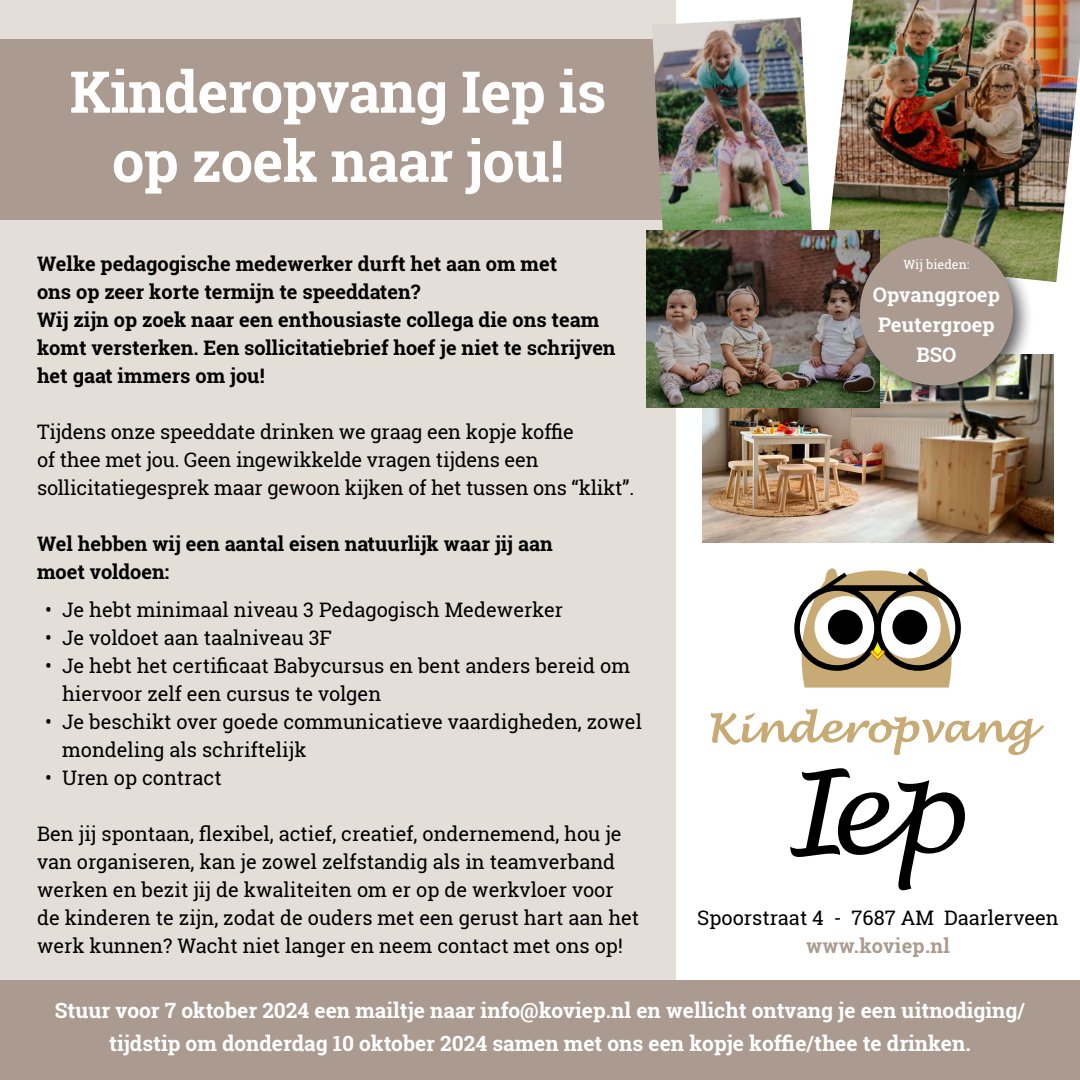
<style>
.page{position:relative;width:1080px;height:1080px;background:#fff}
.page>*{position:absolute;margin:0;border:0;box-sizing:border-box;transform-origin:0 0}
.t1{font:700 57.7px/69.2px "Roboto Slab";letter-spacing:-.01em;color:#fff;text-align:center}
.t2{font:700 21px/33px "Roboto Slab";color:#fff;text-align:center}
.t3{font:700 20.1px/30.2px "Roboto Slab";color:#fff;text-align:center}
.t4{font:20px/28px "Roboto Slab";color:#000}
.t5{font:700 20px/28px "Roboto Slab";color:#000}
.t6{font:700 20px "Roboto Slab";letter-spacing:.015em;color:#ab9c90}
.t7{font:12.7px "Roboto Slab";color:#fff}
</style>
<div class="page">
<div style="left:0;top:0;width:676px;height:980px;background:#e4ded9"></div>
<div style="left:0;top:39px;width:676px;height:181px;background:#aa9a8f"></div>
<img style="left:702px;top:355px;width:352px;height:188px">
<svg style="left:711px;top:708px;width:333px;height:47px"></svg>
<svg style="left:790px;top:768px;width:175px;height:122px"></svg>
<svg style="left:794px;top:568px;width:167px;height:120px"></svg>
<div style="left:0;top:980px;width:1080px;height:100px;background:#aa9a8f"></div>
<img style="left:652px;top:17px;width:160px;height:213px">
<img style="left:829px;top:0;width:251px;height:282px">
<img style="left:646px;top:230px;width:234px;height:177px">
<div style="left:852px;top:229px;width:182px;height:177px;background:#000;opacity:.65"></div>
<div style="left:860px;top:237px;width:153px;height:148px;background:#aa9a8f;border-radius:50%"></div>
<h1 class="t1" style="left:70px;top:57px;width:538px">Kinderopvang Iep is op zoek naar jou!</h1>
<p class="t5" style="left:37px;top:249px;width:580px">Welke pedagogische medewerker durft het aan om met<br>ons op zeer korte termijn te speeddaten?<br>Wij zijn op zoek naar een enthousiaste collega die ons team komt versterken. Een sollicitatiebrief hoef je niet te schrijven het gaat immers om jou!</p>
<p class="t4" style="left:37px;top:417px;width:599px">Tijdens onze speeddate drinken we graag een kopje koffie<br>of thee met jou. Geen ingewikkelde vragen tijdens een sollicitatiegesprek maar gewoon kijken of het tussen ons “klikt”.</p>
<p class="t5" style="left:37px;top:529px;width:517px">Wel hebben wij een aantal eisen natuurlijk waar jij aan moet voldoen:</p>
<p class="t4" style="left:45px;top:595px;width:520px">• Je hebt minimaal niveau 3 Pedagogisch Medewerker</p>
<p class="t4" style="left:45px;top:623px;width:289px">• Je voldoet aan taalniveau 3F</p>
<p class="t4" style="left:62px;top:651px;width:570px;text-indent:-17px">• Je hebt het certificaat Babycursus en bent anders bereid om hiervoor zelf een cursus te volgen</p>
<p class="t4" style="left:62px;top:707px;width:581px;text-indent:-17px">• Je beschikt over goede communicatieve vaardigheden, zowel mondeling als schriftelijk</p>
<p class="t4" style="left:45px;top:763px;width:178px">• Uren op contract</p>
<p class="t4" style="left:37px;top:819px;width:604px">Ben jij spontaan, flexibel, actief, creatief, ondernemend, hou je van organiseren, kan je zowel zelfstandig als in teamverband werken en bezit jij de kwaliteiten om er op de werkvloer voor de kinderen te zijn, zodat de ouders met een gerust hart aan het werk kunnen? Wacht niet langer en neem contact met ons op!</p>
<p class="t7" style="left:903px;top:256px;width:68px">Wij bieden:</p>
<p class="t3" style="left:873px;top:279px;width:128px">Opvanggroep<br>Peutergroep<br>BSO</p>
<p class="t4" style="left:697px;top:904px;width:363px">Spoorstraat 4 - 7687 AM Daarlerveen</p>
<p class="t6" style="left:806px;top:932px;width:145px">www.koviep.nl</p>
<p class="t2" style="left:55px;top:994px;width:972px">Stuur voor 7 oktober 2024 een mailtje naar info@koviep.nl en wellicht ontvang je een uitnodiging/ tijdstip om donderdag 10 oktober 2024 samen met ons een kopje koffie/thee te drinken.</p>
</div>
